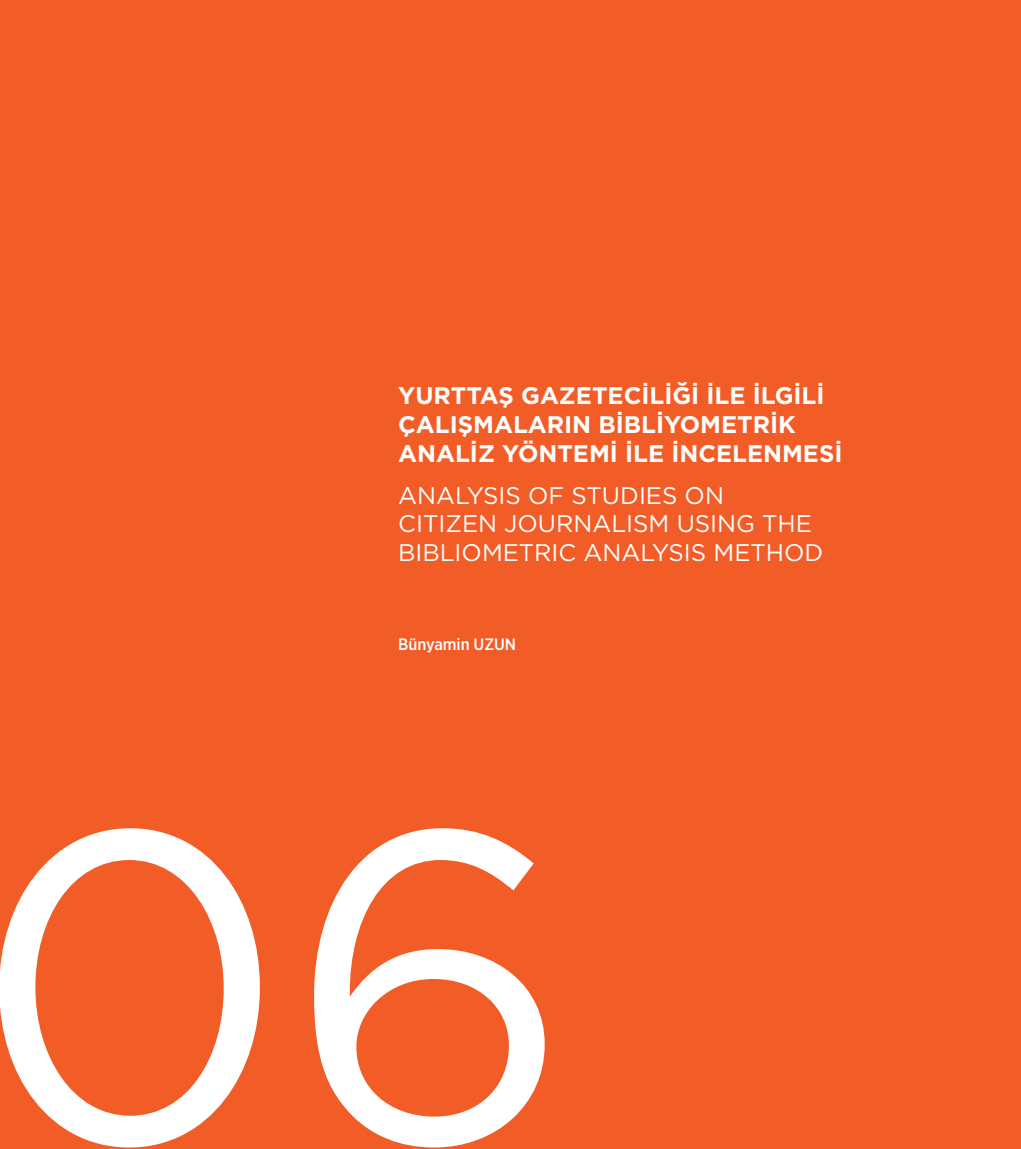
<style>
.page{position:relative;width:1021px;height:1149px;background:#fff}
.page>*{position:absolute;margin:0;border:0;box-sizing:border-box;transform-origin:0 0}
.t1{font:440.7px "Gotham";color:#fff}
.t2{font:700 24px/28.8px "Gotham";color:#fff}
.t3{font:24px/28.8px "Gotham";color:#fff}
.t4{font:500 16.5px "Gotham Narrow";color:#fff}
</style>
<div class="page">
<div style="left:0;top:0;width:1020px;height:1148px;background:#f25d27"></div>
<p class="t2" style="left:398px;top:381px;width:446px">YURTTAŞ GAZETECİLİĞİ İLE İLGİLİ<br>ÇALIŞMALARIN BİBLİYOMETRİK<br>ANALİZ YÖNTEMİ İLE İNCELENMESİ</p>
<p class="t3" style="left:398px;top:480px;width:426px">ANALYSIS OF STUDIES ON<br>CITIZEN JOURNALISM USING THE<br>BIBLIOMETRIC ANALYSIS METHOD</p>
<p class="t4" style="left:398px;top:633px;width:119px">Bünyamin UZUN</p>
<h1 class="t1" style="left:-28px;top:703px;width:602px">06</h1>
</div>
